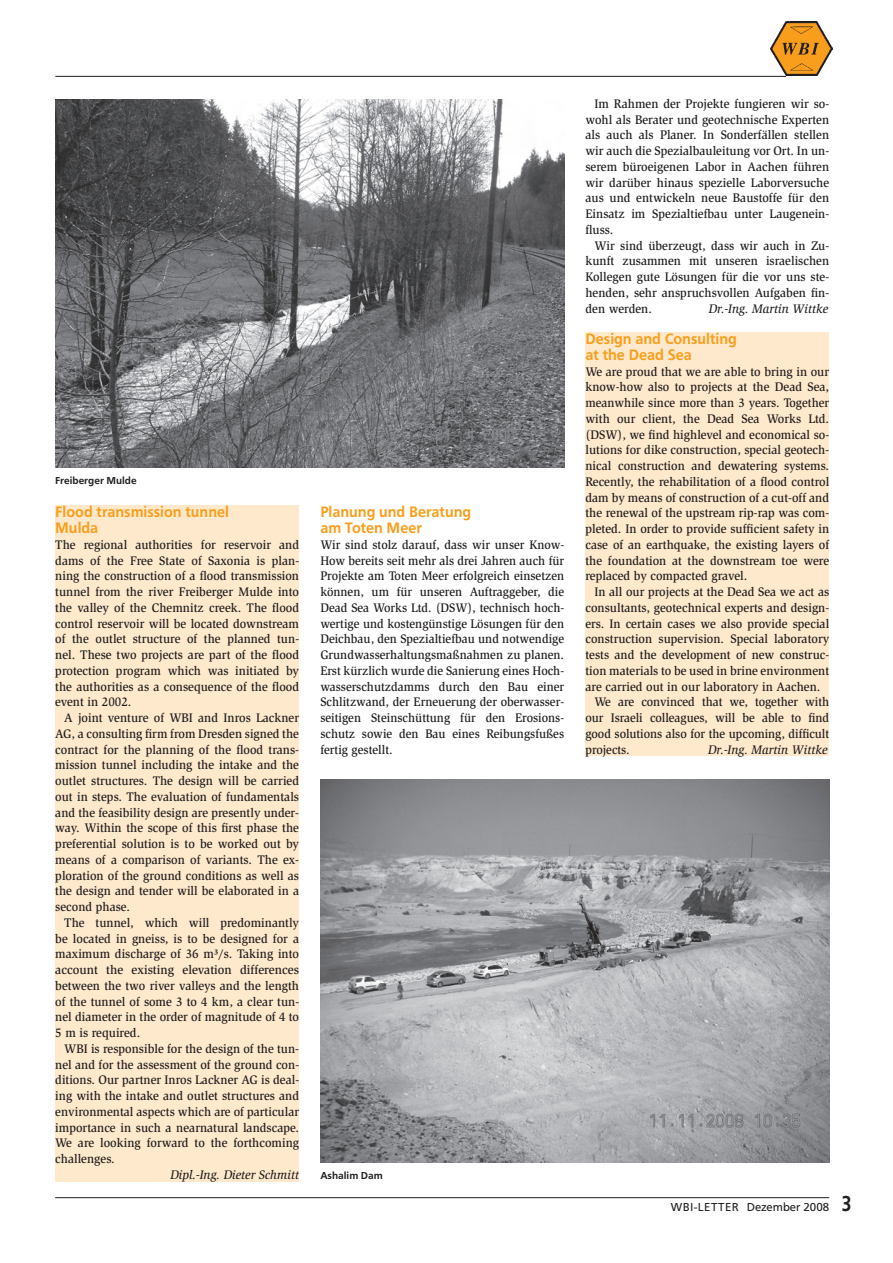
<style>
.page{position:relative;width:893px;height:1263px;background:#fff}
.page>*{position:absolute;margin:0;border:0;box-sizing:border-box;transform-origin:0 0}
.t1{font:500 15.75px/15.8px "F015";color:#f89e1c;scale:.95 1}
.t2{font:500 12.75px/15.8px "Slimbach Std";color:#231f20;text-align:justify;scale:.95 1}
.t3{font:500 12.75px/15.8px "Slimbach Std";color:#231f20;text-align:justify;scale:.94 1}
.t4{font:italic 500 12.75px "Slimbach Std";color:#231f20;scale:.95 1}
.t5{font:12px "F015";color:#231f20}
.t6{font:500 10.5px "F015";color:#231f20}
.s1{font-weight:500;font-size:22.5px}
</style>
<div class="page">
<hr style="left:55px;top:76px;width:774px;height:1px;background:#231f20">
<div style="left:786px;top:73px;width:53px;height:15px;background:#fff"></div>
<hr style="left:55px;top:1197px;width:774px;height:1px;background:#231f20">
<img style="left:770px;top:22px;width:62px;height:54px">
<div style="left:585px;top:333px;width:244px;height:423px;background:#fee9cc"></div>
<div style="left:55px;top:505px;width:244px;height:676px;background:#fee9cc"></div>
<img style="left:320px;top:779px;width:509px;height:384px">
<img style="left:55px;top:100px;width:509px;height:367px">
<p class="t6" style="left:55px;top:474px;width:83px">Freiberger Mulde</p>
<p class="t1" style="left:55px;top:504px;width:184px">Flood transmission tunnel<br>Mulda</p>
<p class="t2" style="left:55px;top:537px;width:258px">The regional authorities for reservoir and dams of the Free State of Saxonia is plan&shy;ning the construction of a flood transmission tunnel from the river Freiberger Mulde into the valley of the Chemnitz creek. The flood control reservoir will be located downstream of the outlet structure of the planned tun&shy;nel. These two projects are part of the flood protection program which was initiated by the authorities as a consequence of the flood event in 2002.</p>
<p class="t2" style="left:55px;top:710px;width:258px;text-indent:9px">A joint venture of WBI and Inros Lackner AG, a consulting firm from Dresden signed the contract for the planning of the flood trans&shy;mission tunnel including the intake and the outlet structures. The design will be carried out in steps. The evaluation of fundamentals and the feasibility design are presently under&shy;way. Within the scope of this first phase the preferential solution is to be worked out by means of a comparison of variants. The ex&shy;ploration of the ground conditions as well as the design and tender will be elaborated in a second phase.</p>
<p class="t2" style="left:55px;top:914px;width:258px;text-indent:9px">The tunnel, which will predominantly be located in gneiss, is to be designed for a maximum discharge of 36 m³/s. Taking into account the existing elevation differences between the two river valleys and the length of the tunnel of some 3 to 4 km, a clear tun&shy;nel diameter in the order of magnitude of 4 to 5 m is required.</p>
<p class="t2" style="left:55px;top:1041px;width:258px;text-indent:9px">WBI is responsible for the design of the tun&shy;nel and for the assessment of the ground con&shy;ditions. Our partner Inros Lackner AG is deal&shy;ing with the intake and outlet structures and environmental aspects which are of particular importance in such a nearnatural landscape.<br>We are looking forward to the forthcoming challenges.</p>
<p class="t4" style="left:170px;top:1167px;width:137px">Dipl.-Ing. Dieter Schmitt</p>
<p class="t1" style="left:320px;top:504px;width:160px">Planung und Beratung am Toten Meer</p>
<p class="t3" style="left:320px;top:537px;width:261px">Wir sind stolz darauf, dass wir unser Know-How bereits seit mehr als drei Jahren auch für Projekte am Toten Meer erfolgreich einsetzen können, um für unseren Auftraggeber, die Dead Sea Works Ltd. (DSW), technisch hoch&shy;wertige und kostengünstige Lösungen für den Deichbau, den Spezialtiefbau und notwendige Grundwasserhaltungsmaßnahmen zu planen.<br>Erst kürzlich wurde die Sanierung eines Hoch&shy;wasserschutzdamms durch den Bau einer Schlitzwand, der Erneuerung der oberwasser&shy;seitigen Steinschüttung für den Erosions&shy;schutz sowie den Bau eines Reibungsfußes fertig gestellt.</p>
<p class="t6" style="left:320px;top:1170px;width:64px">Ashalim Dam</p>
<p class="t2" style="left:585px;top:96px;width:258px;text-indent:9px">Im Rahmen der Projekte fungieren wir so&shy;wohl als Berater und geotechnische Experten als auch als Planer. In Sonderfällen stellen wir auch die Spezialbauleitung vor Ort. In un&shy;serem büroeigenen Labor in Aachen führen wir darüber hinaus spezielle Laborversuche aus und entwickeln neue Baustoffe für den Einsatz im Spezialtiefbau unter Laugenein&shy;fluss.</p>
<p class="t2" style="left:585px;top:237px;width:258px;text-indent:9px">Wir sind überzeugt, dass wir auch in Zu&shy;kunft zusammen mit unseren israelischen Kollegen gute Lösungen für die vor uns ste&shy;henden, sehr anspruchsvollen Aufgaben fin&shy;den werden.</p>
<p class="t4" style="left:709px;top:301px;width:127px">Dr.-Ing. Martin Wittke</p>
<p class="t1" style="left:585px;top:331px;width:161px">Design and Consulting at the Dead Sea</p>
<p class="t2" style="left:585px;top:363px;width:258px">We are proud that we are able to bring in our know-how also to projects at the Dead Sea, meanwhile since more than 3 years. Together with our client, the Dead Sea Works Ltd. (DSW), we find highlevel and economical so&shy;lutions for dike construction, special geotech&shy;nical construction and dewatering systems.<br>Recently, the rehabilitation of a flood control dam by means of construction of a cut-off and the renewal of the upstream rip-rap was com&shy;pleted. In order to provide sufficient safety in case of an earthquake, the existing layers of the foundation at the downstream toe were replaced by compacted gravel.</p>
<p class="t2" style="left:594px;top:584px;width:249px">In all our projects at the Dead Sea we act as</p>
<p class="t2" style="left:585px;top:599px;width:258px">consultants, geotechnical experts and design-</p>
<p class="t2" style="left:585px;top:615px;width:258px">ers. In certain cases we also provide special</p>
<p class="t2" style="left:585px;top:631px;width:258px">construction supervision. Special laboratory</p>
<p class="t2" style="left:585px;top:647px;width:258px">tests and the development of new construc-</p>
<p class="t2" style="left:585px;top:662px;width:258px">tion materials to be used in brine environment</p>
<p class="t2" style="left:585px;top:678px;width:249px">are carried out in our laboratory in Aachen.</p>
<p class="t3" style="left:594px;top:694px;width:251px">We are convinced that we, together with</p>
<p class="t3" style="left:585px;top:710px;width:261px">our Israeli colleagues, will be able to find</p>
<p class="t3" style="left:585px;top:726px;width:261px">good solutions also for the upcoming, difficult</p>
<p class="t3" style="left:585px;top:741px;width:48px">projects.</p>
<p class="t4" style="left:708px;top:742px;width:127px">Dr.-Ing. Martin Wittke</p>
<p class="t5" style="left:671px;top:1200px;width:182px">WBI-LETTER Dezember 2008 <span class="s1">3</span></p>
</div>
